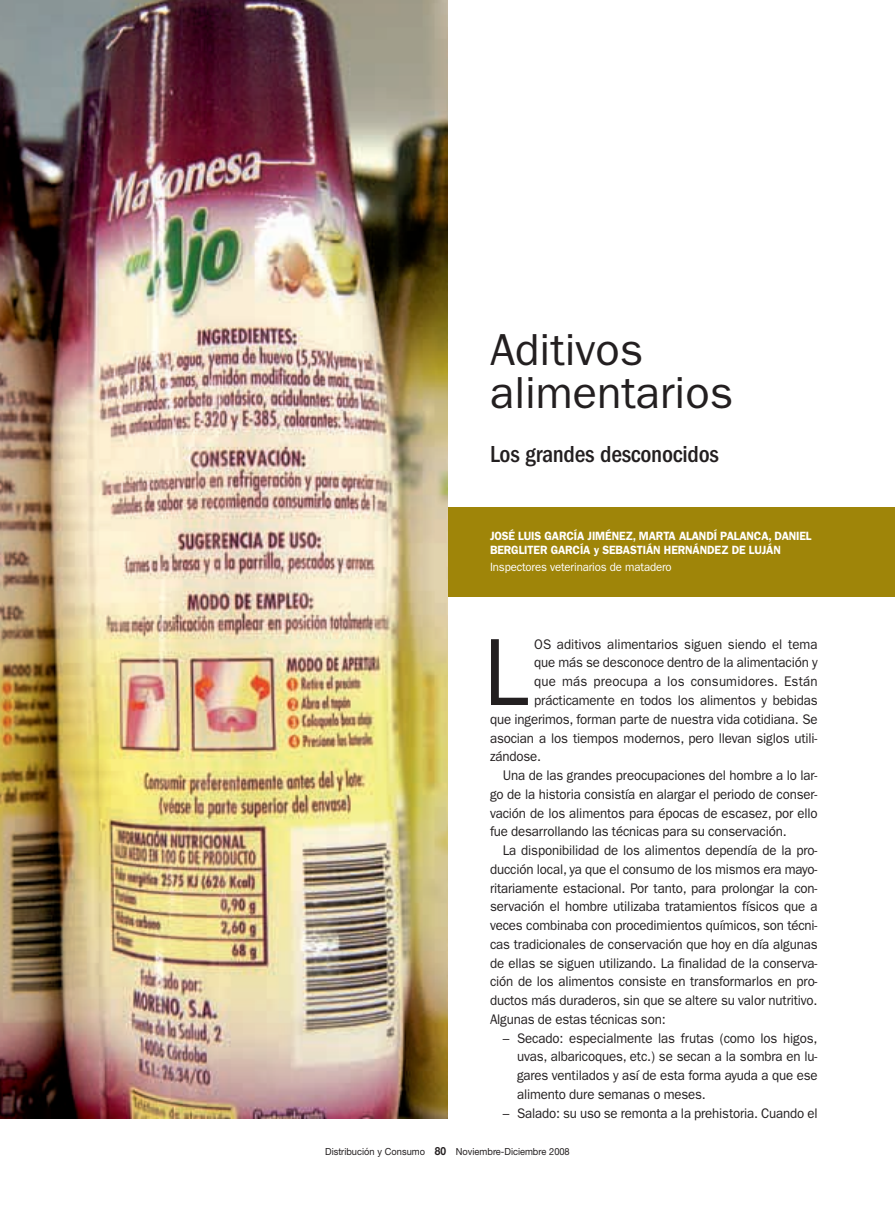
<style>
.page{position:relative;width:895px;height:1214px;background:#fff}
.page>*{position:absolute;margin:0;border:0;box-sizing:border-box;transform-origin:0 0}
.t1{font:95.85px "Franklin Gothic";color:#231f20;scale:.95 1}
.t2{font:45px/43.5px "Franklin Gothic";color:#231f20}
.t3{font:500 condensed 24px "Franklin Gothic";letter-spacing:-.01em;color:#231f20}
.t4{font:13.95px/18.8px "Franklin Gothic";letter-spacing:-.01em;color:#231f20;text-align:justify;scale:.95 1}
.t5{font:13.95px "Franklin Gothic";letter-spacing:.01em;color:#231f20;scale:.95 1}
.t6{font:600 12px/13.5px "Franklin Gothic";letter-spacing:-.01em;color:#fff;scale:.95 1}
.t7{font:12px "Franklin Gothic";letter-spacing:-.01em;color:#fff;scale:.95 1}
.t8{font:9.75px "Helvetica Neue";color:#231f20;scale:.95 1}
.s1{font-weight:700;font-size:11.25px}
</style>
<div class="page">
<img style="left:0;top:0;width:895px;height:1119px">
<p class="t2" style="left:490px;top:331px;width:244px">Aditivos alimentarios</p>
<p class="t3" style="left:490px;top:446px;width:230px">Los grandes desconocidos</p>
<p class="t6" style="left:490px;top:530px;width:340px">JOSÉ LUIS GARCÍA JIMÉNEZ, MARTA ALANDÍ PALANCA, DANIEL<br>BERGLITER GARCÍA y SEBASTIÁN HERNÁNDEZ DE LUJÁN</p>
<p class="t7" style="left:490px;top:563px;width:193px">Inspectores veterinarios de matadero</p>
<p class="t1" style="left:483px;top:639px;width:49px">L</p>
<p class="t4" style="left:534px;top:636px;width:300px">OS aditivos alimentarios siguen siendo el tema</p>
<p class="t4" style="left:534px;top:654px;width:300px">que más se desconoce dentro de la alimentación y</p>
<p class="t5" style="left:534px;top:676px;width:300px">que más preocupa a los consumidores. Están</p>
<p class="t4" style="left:534px;top:692px;width:300px">prácticamente en todos los alimentos y bebidas</p>
<p class="t4" style="left:490px;top:711px;width:346px">que ingerimos, forman parte de nuestra vida cotidiana. Se</p>
<p class="t4" style="left:490px;top:729px;width:346px">asocian a los tiempos modernos, pero llevan siglos utili-</p>
<p class="t4" style="left:490px;top:748px;width:55px">zándose.</p>
<p class="t4" style="left:503px;top:767px;width:333px">Una de las grandes preocupaciones del hombre a lo lar-</p>
<p class="t4" style="left:490px;top:786px;width:346px">go de la historia consistía en alargar el periodo de conser-</p>
<p class="t4" style="left:490px;top:804px;width:346px">vación de los alimentos para épocas de escasez, por ello</p>
<p class="t4" style="left:490px;top:823px;width:314px">fue desarrollando las técnicas para su conservación.</p>
<p class="t4" style="left:503px;top:842px;width:333px">La disponibilidad de los alimentos dependía de la pro-</p>
<p class="t4" style="left:490px;top:861px;width:346px">ducción local, ya que el consumo de los mismos era mayo-</p>
<p class="t4" style="left:490px;top:879px;width:346px">ritariamente estacional. Por tanto, para prolongar la con-</p>
<p class="t4" style="left:490px;top:898px;width:346px">servación el hombre utilizaba tratamientos físicos que a</p>
<p class="t4" style="left:490px;top:917px;width:346px">veces combinaba con procedimientos químicos, son técni-</p>
<p class="t4" style="left:490px;top:936px;width:346px">cas tradicionales de conservación que hoy en día algunas</p>
<p class="t4" style="left:490px;top:954px;width:346px">de ellas se siguen utilizando. La finalidad de la conserva-</p>
<p class="t4" style="left:490px;top:973px;width:346px">ción de los alimentos consiste en transformarlos en pro-</p>
<p class="t4" style="left:490px;top:992px;width:346px">ductos más duraderos, sin que se altere su valor nutritivo.</p>
<p class="t4" style="left:490px;top:1011px;width:186px">Algunas de estas técnicas son:</p>
<p class="t4" style="left:517px;top:1029px;width:318px;text-indent:-14px">– Secado: especialmente las frutas (como los higos, uvas, albaricoques, etc.) se secan a la sombra en lu&shy;gares ventilados y así de esta forma ayuda a que ese alimento dure semanas o meses.</p>
<p class="t4" style="left:503px;top:1104px;width:333px">– Salado: su uso se remonta a la prehistoria. Cuando el</p>
<p class="t8" style="left:325px;top:1147px;width:259px">Distribución y Consumo <span class="s1">80</span> Noviembre-Diciembre 2008</p>
</div>
